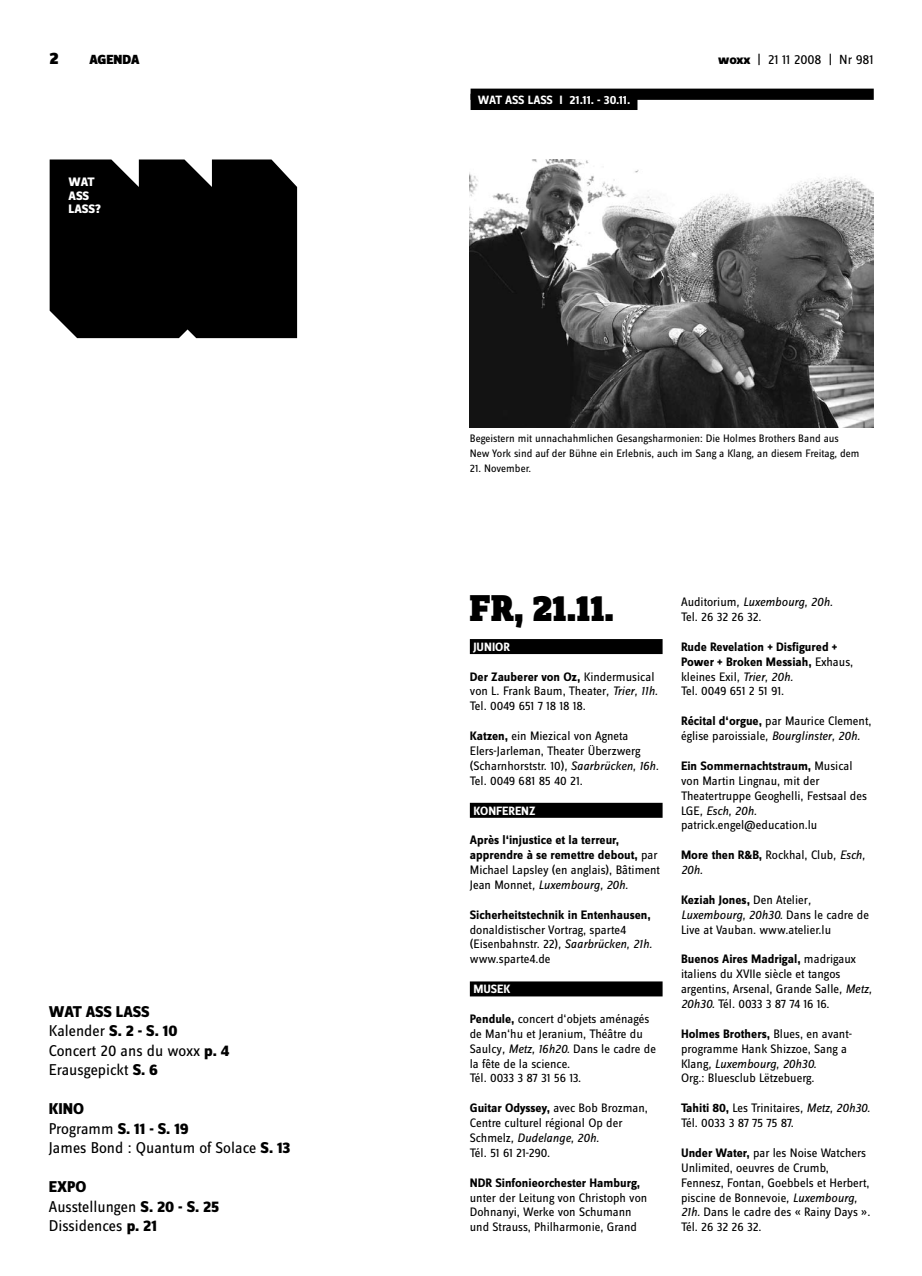
<style>
.page{position:relative;width:922px;height:1276px;background:#fff}
.page>*{position:absolute;margin:0;border:0;box-sizing:border-box;transform-origin:0 0}
.t1{font:900 38.75px "Zine Slab Dis";color:#000}
.t2{font:16.25px/19.5px "Zine Sans Dis";color:#000}
.t3{font:13.75px "Zine Sans Dis";color:#000}
.t4{font:900 13.75px "Zine Sans Dis";color:#000}
.t5{font:12.75px/14.9px "Zine Sans Dis";color:#000}
.t6{font:700 12.75px/14.9px "Zine Sans Dis";color:#000}
.t7{font:800 12.75px/13.8px "Zine Sans Dis";letter-spacing:-.01em;color:#fff}
.t8{font:700 12.5px "Zine Sans Dis";color:#fff}
.t9{font:11.25px/14.9px "Zine Sans Dis";color:#000}
.s1{font-weight:800}
.s2{font-weight:700}
.s3{font-style:italic}
.s4{font-weight:400}
.s5{font-weight:400;font-style:italic}
</style>
<div class="page">
<div style="left:469px;top:639px;width:193px;height:15px;background:#000"></div>
<div style="left:469px;top:803px;width:193px;height:15px;background:#000"></div>
<div style="left:469px;top:981px;width:193px;height:15px;background:#000"></div>
<div style="left:50px;top:159px;width:247px;height:179px;background:#000"></div>
<div style="left:470px;top:89px;width:403px;height:11px;background:#000"></div>
<div style="left:470px;top:94px;width:167px;height:16px;background:#000"></div>
<img style="left:469px;top:159px;width:403px;height:268px">
<p class="t4" style="left:89px;top:53px;width:52px">AGENDA</p>
<p class="t3" style="left:718px;top:53px;width:157px"><span class="s1">woxx</span> | 21 11 2008 | Nr 981</p>
<p class="t7" style="left:69px;top:176px;width:34px">WAT<br>ASS<br>LASS?</p>
<p class="t2" style="left:49px;top:1002px;width:182px"><span class="s1">WAT ASS LASS<br></span>Kalender <span class="s1">S. 2 - S. 10<br></span>Concert 20 ans du woxx <span class="s1">p. 4<br></span>Erausgepickt <span class="s1">S. 6</span></p>
<p class="t2" style="left:49px;top:1100px;width:243px"><span class="s1">KINO<br></span>Programm <span class="s1">S. 11 - S. 19<br></span>James Bond : Quantum of Solace <span class="s1">S. 13</span></p>
<p class="t2" style="left:49px;top:1178px;width:172px"><span class="s1">EXPO<br></span>Ausstellungen <span class="s1">S. 20 - S. 25<br></span>Dissidences <span class="s1">p. 21</span></p>
<p class="t8" style="left:477px;top:93px;width:154px">WAT ASS LASS I 21.11. - 30.11.</p>
<p class="t9" style="left:469px;top:431px;width:391px">Begeistern mit unnachahmlichen Gesangsharmonien: Die Holmes Brothers Band aus<br>New York sind auf der Bühne ein Erlebnis, auch im Sang a Klang, an diesem Freitag, dem</p>
<p class="t9" style="left:470px;top:461px;width:63px">21. November.</p>
<h1 class="t1" style="left:469px;top:587px;width:146px">Fr, 21.11.</h1>
<p class="t8" style="left:473px;top:640px;width:38px">junior</p>
<p class="t5" style="left:469px;top:669px;width:189px"><span class="s2">Der Zauberer von Oz,</span> Kindermusical von L. Frank Baum, Theater<span class="s3">, Trier, 11h.<br></span>Tel. 0049 651 7 18 18 18.</p>
<p class="t5" style="left:469px;top:729px;width:190px"><span class="s2">Katzen,</span> ein Miezical von Agneta Elers-Jarleman, Theater Überzwerg (Scharnhorststr. 10)<span class="s3">, Saarbrücken, 16h.<br></span>Tel. 0049 681 85 40 21.</p>
<p class="t8" style="left:473px;top:803px;width:63px">konferenz</p>
<p class="t6" style="left:469px;top:833px;width:192px">Après l‘injustice et la terreur, apprendre à se remettre debout, <span class="s4">par Michael Lapsley (en anglais), Bâtiment Jean Monnet</span><span class="s5">, Luxembourg, 20h.</span></p>
<p class="t6" style="left:469px;top:908px;width:182px">Sicherheitstechnik in Entenhausen,</p>
<p class="t5" style="left:469px;top:922px;width:184px">donaldistischer Vortrag, sparte4 (Eisenbahnstr. 22)<span class="s3">, Saarbrücken, 21h. </span>www.sparte4.de</p>
<p class="t8" style="left:473px;top:982px;width:38px">musek</p>
<p class="t5" style="left:469px;top:1012px;width:187px"><span class="s2">Pendule,</span> concert d‘objets aménagés de Man‘hu et Jeranium, Théâtre du<br>Saulcy<span class="s3">, Metz, 16h20.</span> Dans le cadre de la fête de la science.<br>Tél. 0033 3 87 31 56 13.</p>
<p class="t5" style="left:469px;top:1101px;width:180px"><span class="s2">Guitar Odyssey,</span> avec Bob Brozman,<br>Centre culturel régional Op der<br>Schmelz<span class="s3">, Dudelange, 20h.<br></span>Tél. 51 61 21-290.</p>
<p class="t6" style="left:469px;top:1175px;width:172px">NDR Sinfonieorchester Hamburg,</p>
<p class="t5" style="left:469px;top:1190px;width:179px">unter der Leitung von Christoph von<br>Dohnanyi, Werke von Schumann und Strauss, Philharmonie, Grand</p>
<p class="t5" style="left:680px;top:595px;width:153px">Auditorium<span class="s3">, Luxembourg, 20h.<br></span>Tel. 26 32 26 32.</p>
<p class="t6" style="left:680px;top:640px;width:174px">Rude Revelation + Disfigured +<br>Power + Broken Messiah, <span class="s4">Exhaus, kleines Exil</span><span class="s5">, Trier, 20h.<br></span><span class="s4">Tel. 0049 651 2 51 91.</span></p>
<p class="t5" style="left:680px;top:714px;width:192px"><span class="s2">Récital d‘orgue,</span> par Maurice Clement, église paroissiale<span class="s3">, Bourglinster, 20h.</span></p>
<p class="t5" style="left:680px;top:759px;width:187px"><span class="s2">Ein Sommernachtstraum,</span> Musical von Martin Lingnau, mit der<br>Theatertruppe Geoghelli, Festsaal des<br>LGE<span class="s3">, Esch, 20h. </span>patrick.engel@education.lu</p>
<p class="t6" style="left:680px;top:848px;width:185px">More then R&amp;B, <span class="s4">Rockhal, Club</span><span class="s5">, Esch,<br>20h.</span></p>
<p class="t5" style="left:680px;top:893px;width:189px"><span class="s2">Keziah Jones,</span> Den Atelier<span class="s3">,<br>Luxembourg, 20h30.</span> Dans le cadre de<br>Live at Vauban. www.atelier.lu</p>
<p class="t5" style="left:680px;top:952px;width:192px"><span class="s2">Buenos Aires Madrigal,</span> madrigaux italiens du XVIIe siècle et tangos argentins, Arsenal, Grande Salle<span class="s3">, Metz, 20h30.</span> Tél. 0033 3 87 74 16 16.</p>
<p class="t5" style="left:680px;top:1027px;width:172px"><span class="s2">Holmes Brothers,</span> Blues, en avant&shy;programme Hank Shizzoe, Sang a<br>Klang<span class="s3">, Luxembourg, 20h30.<br></span>Org.: Bluesclub Lëtzebuerg.</p>
<p class="t5" style="left:680px;top:1101px;width:190px"><span class="s2">Tahiti 80,</span> Les Trinitaires<span class="s3">, Metz, 20h30.<br></span>Tél. 0033 3 87 75 75 87.</p>
<p class="t5" style="left:680px;top:1146px;width:191px"><span class="s2">Under Water,</span> par les Noise Watchers<br>Unlimited, oeuvres de Crumb,<br>Fennesz, Fontan, Goebbels et Herbert, piscine de Bonnevoie<span class="s3">, Luxembourg,<br>21h.</span> Dans le cadre des « Rainy Days ».<br>Tél. 26 32 26 32.</p>
</div>
